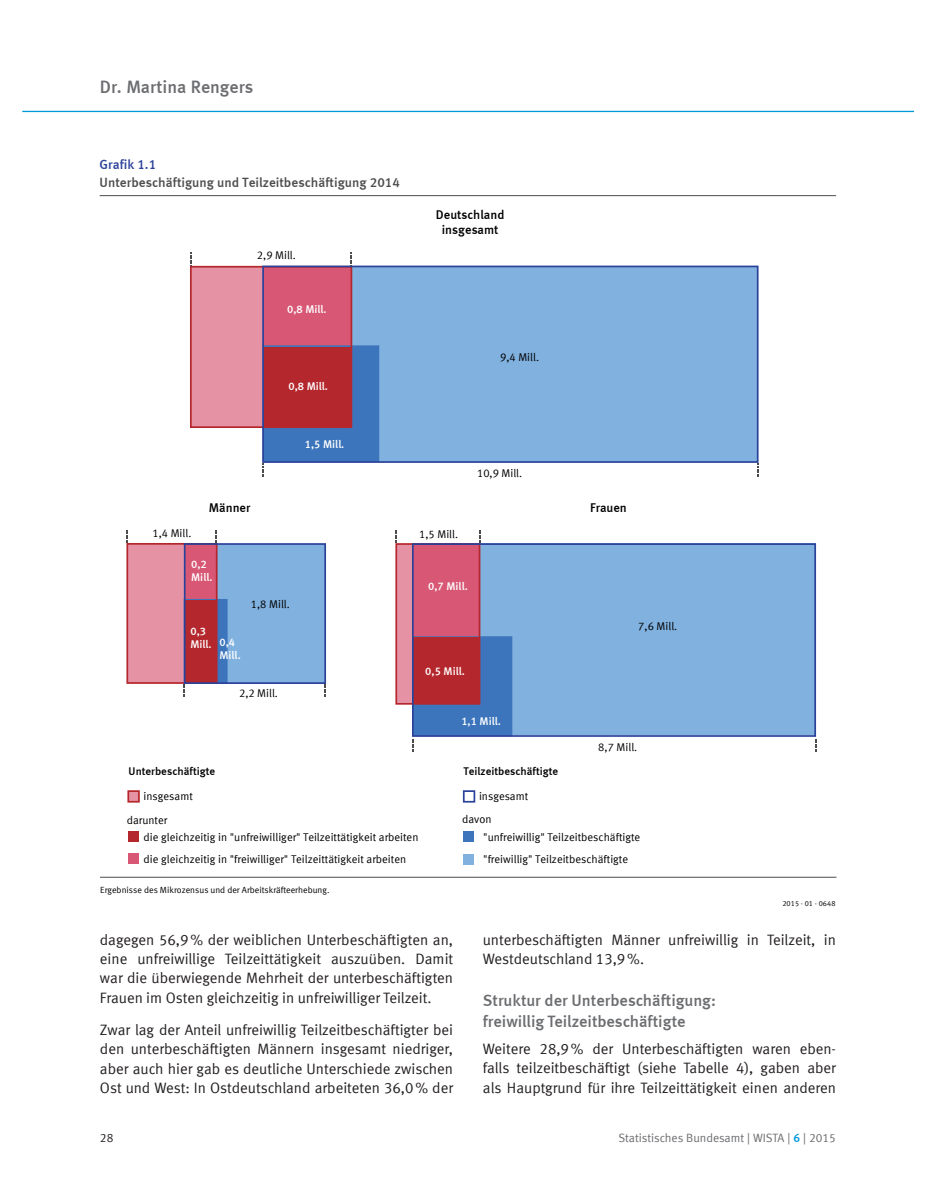
<style>
.page{position:relative;width:936px;height:1191px;background:#fff}
.page>*{position:absolute;margin:0;border:0;box-sizing:border-box;transform-origin:0 0}
.t1{font:18px "Meta Medium LF";color:#6c6d70}
._04_Unterüberschrift{font:16.5px/21px "Meta Medium LF";color:#6c6d70}
._05_Text_10Pt_13Pt_E{font:15px/19.4px "Meta Normal LF";color:#231f20;text-align:justify}
.t2{font:700 13.35px/17.4px "Meta Normal LF";letter-spacing:.005em;color:#4c4c4c}
.t3{font:700 12.75px/14.5px "Meta Normal LF";color:#000;text-align:center}
.t4{font:12px "Meta Normal LF";color:#6c6d70}
.t5{font:12px "Meta Normal LF";color:#231f20}
.t6{font:11.1px/18px "Meta Normal LF Roman 3";letter-spacing:.005em;color:#000}
.t7{font:700 11.1px/12.8px "Meta Normal LF";color:#fff}
.t8{font:700 11.1px/24.5px "Meta Normal LF";color:#000}
.t9{font:8.85px "Meta Normal LF Roman 3";letter-spacing:.005em;color:#000}
.t10{font:7.35px "Meta Normal LF Roman 3";letter-spacing:.015em;color:#000}
.s1{color:#2b429a}
.s2{font-family:"Meta Normal LF Roman 3";font-weight:400}
.s3{font-family:"Meta Medium LF";color:#0097db}
</style>
<div class="page">
<hr style="left:100px;top:195px;width:736px;height:1px;background:#4c4c4c">
<div style="left:463px;top:790px;width:12px;height:12px;border:2px solid #2b429a"></div>
<div style="left:463px;top:831px;width:10px;height:11px;background:#3c75bb"></div>
<div style="left:463px;top:854px;width:10px;height:10px;background:#80b1df"></div>
<div style="left:128px;top:791px;width:11px;height:10px;background:#e692a5"></div>
<div style="left:127px;top:790px;width:13px;height:12px;border:2px solid #b4272d"></div>
<div style="left:128px;top:853px;width:10px;height:11px;background:#d75775"></div>
<div style="left:128px;top:831px;width:10px;height:11px;background:#b4272d"></div>
<div style="left:263px;top:266px;width:495px;height:196px;background:#80b1df"></div>
<div style="left:190px;top:266px;width:161px;height:161px;background:#e692a5"></div>
<div style="left:263px;top:267px;width:88px;height:80px;background:#d75775"></div>
<div style="left:263px;top:346px;width:115px;height:115px;background:#3c75bb"></div>
<div style="left:262px;top:345px;width:117px;height:117px;border:1px solid #3c75bb"></div>
<div style="left:263px;top:347px;width:88px;height:80px;background:#b4272d"></div>
<div style="left:190px;top:266px;width:162px;height:162px;border:2px solid #b4272d"></div>
<div style="left:262px;top:265px;width:496px;height:198px;border:2px solid #2b429a"></div>
<div style="left:184px;top:544px;width:141px;height:139px;background:#80b1df"></div>
<div style="left:127px;top:543px;width:89px;height:140px;background:#e692a5"></div>
<div style="left:185px;top:544px;width:31px;height:56px;background:#d75775"></div>
<div style="left:184px;top:599px;width:43px;height:84px;background:#3c75bb"></div>
<div style="left:185px;top:600px;width:32px;height:83px;background:#b4272d"></div>
<div style="left:126px;top:543px;width:91px;height:141px;border:2px solid #b4272d"></div>
<div style="left:184px;top:543px;width:142px;height:141px;border:2px solid #2b429a"></div>
<svg style="left:350px;top:253px;width:2px;height:13px"></svg>
<svg style="left:262px;top:464px;width:2px;height:13px"></svg>
<svg style="left:183px;top:684px;width:2px;height:13px"></svg>
<svg style="left:324px;top:684px;width:2px;height:13px"></svg>
<div style="left:413px;top:543px;width:402px;height:192px;background:#80b1df"></div>
<div style="left:396px;top:544px;width:83px;height:159px;background:#e692a5"></div>
<div style="left:413px;top:544px;width:66px;height:93px;background:#d75775"></div>
<div style="left:413px;top:637px;width:98px;height:98px;background:#3c75bb"></div>
<div style="left:412px;top:636px;width:100px;height:100px;border:1px solid #3c75bb"></div>
<div style="left:413px;top:637px;width:66px;height:67px;background:#b4272d"></div>
<div style="left:395px;top:543px;width:85px;height:161px;border:2px solid #b4272d"></div>
<div style="left:412px;top:543px;width:404px;height:194px;border:2px solid #2b429a"></div>
<svg style="left:395px;top:530px;width:2px;height:13px"></svg>
<hr style="left:100px;top:877px;width:736px;height:1px;background:#4c4c4c">
<hr style="left:22px;top:111px;width:891px;height:1px;background:#0097db">
<p class="t1" style="left:100px;top:76px;width:155px">Dr. Martina Rengers</p>
<p class="t2" style="left:100px;top:156px;width:302px"><span class="s1">Grafik 1.1<br></span>Unterbeschäftigung und Teilzeitbeschäftigung 2014</p>
<p class="t6" style="left:257px;top:246px;width:40px">2,9 Mill.</p>
<p class="t7" style="left:287px;top:303px;width:41px">0,8 Mill.</p>
<p class="t7" style="left:288px;top:379px;width:41px">0,8 Mill.</p>
<p class="t7" style="left:305px;top:438px;width:41px">1,5 Mill.</p>
<p class="t3" style="left:436px;top:207px;width:70px">Deutschland insgesamt</p>
<p class="t6" style="left:500px;top:348px;width:40px">9,4 Mill.</p>
<p class="t6" style="left:477px;top:464px;width:47px">10,9 Mill.</p>
<p class="t6" style="left:152px;top:523px;width:40px">1,4 Mill.</p>
<p class="t3" style="left:209px;top:500px;width:43px">Männer</p>
<p class="t3" style="left:590px;top:500px;width:38px">Frauen</p>
<p class="t6" style="left:419px;top:525px;width:40px">1,5 Mill.</p>
<p class="t7" style="left:191px;top:557px;width:23px">0,2<br>Mill.</p>
<p class="t7" style="left:190px;top:625px;width:46px">0,3<br>Mill. 0,4</p>
<p class="t7" style="left:219px;top:648px;width:23px">Mill.</p>
<p class="t6" style="left:251px;top:595px;width:40px">1,8 Mill.</p>
<p class="t6" style="left:239px;top:683px;width:40px">2,2 Mill.</p>
<p class="t8" style="left:129px;top:759px;width:88px">Unterbeschäftigte</p>
<p class="t6" style="left:144px;top:787px;width:51px">insgesamt</p>
<p class="t6" style="left:127px;top:810px;width:42px">darunter</p>
<p class="t6" style="left:144px;top:849px;width:264px">die gleichzeitig in "freiwilliger" Teilzeittätigkeit arbeiten</p>
<p class="t6" style="left:144px;top:827px;width:276px">die gleichzeitig in "unfreiwilliger" Teilzeittätigkeit arbeiten</p>
<p class="t9" style="left:100px;top:884px;width:231px">Ergebnisse des Mikrozensus und der Arbeitskräfteerhebung.</p>
<p class="t7" style="left:428px;top:579px;width:41px">0,7 Mill.</p>
<p class="t7" style="left:425px;top:665px;width:41px">0,5 Mill.</p>
<p class="t7" style="left:461px;top:714px;width:41px">1,1 Mill.</p>
<p class="t6" style="left:638px;top:617px;width:40px">7,6 Mill.</p>
<p class="t6" style="left:598px;top:738px;width:40px">8,7 Mill.</p>
<p class="t8" style="left:479px;top:759px;width:81px;text-indent:-15px">Teilzeitbeschäftigte <span class="s2">insgesamt</span></p>
<p class="t6" style="left:483px;top:809px;width:158px;text-indent:-21px">davon<br>"unfreiwillig" Teilzeitbeschäftigte</p>
<p class="t6" style="left:483px;top:850px;width:146px">"freiwillig" Teilzeitbeschäftigte</p>
<p class="t10" style="left:782px;top:899px;width:55px">2015 - 01 - 0648</p>
<p class="_05_Text_10Pt_13Pt_E" style="left:100px;top:929px;width:355px">dagegen 56,9% der weiblichen Unterbeschäftigten an, eine unfreiwillige Teilzeittätigkeit auszuüben. Damit war die überwiegende Mehrheit der unterbeschäftigten Frauen im Osten gleichzeitig in unfreiwilliger Teilzeit.</p>
<p class="_05_Text_10Pt_13Pt_E" style="left:100px;top:1019px;width:354px">Zwar lag der Anteil unfreiwillig Teilzeitbeschäftigter bei den unterbeschäftigten Männern insgesamt niedriger, aber auch hier gab es deutliche Unterschiede zwischen Ost und West: In Ostdeutschland arbeiteten 36,0% der</p>
<p class="_05_Text_10Pt_13Pt_E" style="left:483px;top:929px;width:354px">unterbeschäftigten Männer unfreiwillig in Teilzeit, in<br>Westdeutschland 13,9%.</p>
<p class="_04_Unterüberschrift" style="left:483px;top:990px;width:234px">Struktur der Unterbeschäftigung: freiwillig Teilzeitbeschäftigte</p>
<p class="_05_Text_10Pt_13Pt_E" style="left:483px;top:1039px;width:354px">Weitere 28,9% der Unterbeschäftigten waren eben&shy;falls teilzeitbeschäftigt (siehe Tabelle 4), gaben aber als Hauptgrund für ihre Teilzeittätigkeit einen anderen</p>
<p class="t5" style="left:100px;top:1130px;width:15px">28</p>
<p class="t4" style="left:618px;top:1130px;width:219px">Statistisches Bundesamt | WISTA | <span class="s3">6</span> | 2015</p>
</div>
